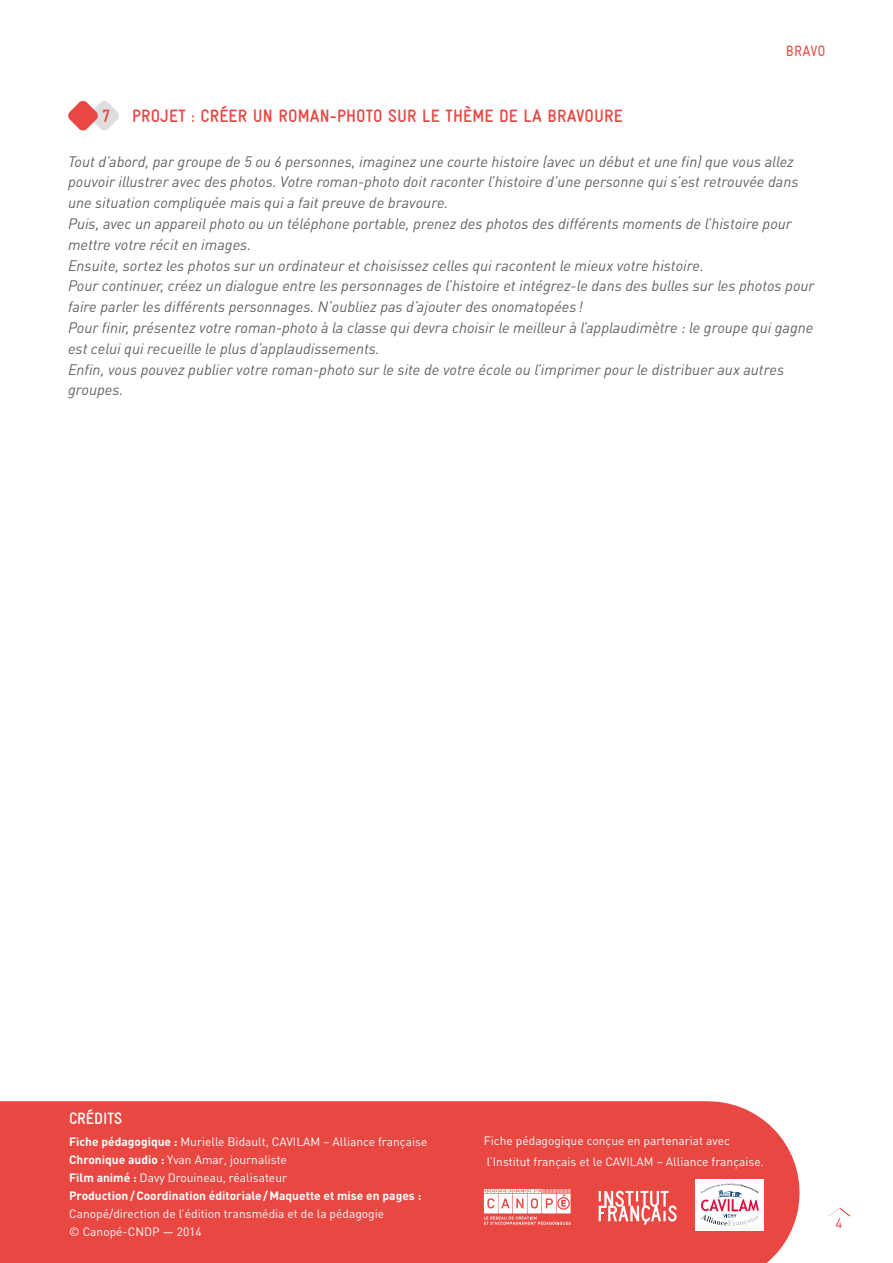
<style>
.page{position:relative;width:893px;height:1263px;background:#fff}
.page>*{position:absolute;margin:0;border:0;box-sizing:border-box;transform-origin:0 0}
.t1{font:700 condensed 18px "Gravur";letter-spacing:.01em;color:#e94742}
.t2{font:700 condensed 16.5px "Gravur";color:#fff}
.t3{font:italic 15px/20.9px "DINOT";color:#646363}
.t4{font:condensed 15px "Gravur";letter-spacing:.01em;color:#e94742}
.t5{font:13.5px "DIN";color:#e94742}
.t6{font:700 12px/18px "DIN";color:#fff}
.t7{font:12px/18px "DIN";color:#fff}
.s1{font-weight:400}
</style>
<div class="page">
<svg style="left:828px;top:1207px;width:23px;height:10px"></svg>
<svg style="left:68px;top:100px;width:51px;height:31px"></svg>
<div style="left:0;top:1101px;width:708px;height:162px;background:#e94742"></div>
<svg style="left:599px;top:1191px;width:78px;height:33px"></svg>
<svg style="left:484px;top:1189px;width:87px;height:36px"></svg>
<div style="left:696px;top:1179px;width:68px;height:51px;background:#fff"></div>
<svg style="left:701px;top:1183px;width:58px;height:42px"></svg>
<p class="t4" style="left:786px;top:42px;width:41px">BRAVO</p>
<p class="t1" style="left:102px;top:106px;width:522px">7 PROJET : CRÉER UN ROMAN-PHOTO SUR LE THÈME DE LA BRAVOURE</p>
<p class="t3" style="left:68px;top:150px;width:748px">Tout d’abord, par groupe de 5 ou 6 personnes, imaginez une courte histoire (avec un début et une fin) que vous allez pouvoir illustrer avec des photos. Votre roman-photo doit raconter l’histoire d’une personne qui s’est retrouvée dans une situation compliquée mais qui a fait preuve de bravoure.<br>Puis, avec un appareil photo ou un téléphone portable, prenez des photos des différents moments de l’histoire pour mettre votre récit en images.<br>Ensuite, sortez les photos sur un ordinateur et choisissez celles qui racontent le mieux votre histoire.<br>Pour continuer, créez un dialogue entre les personnages de l’histoire et intégrez-le dans des bulles sur les photos pour faire parler les différents personnages. N’oubliez pas d’ajouter des onomatopées !<br>Pour finir, présentez votre roman-photo à la classe qui devra choisir le meilleur à l’applaudimètre : le groupe qui gagne est celui qui recueille le plus d’applaudissements.<br>Enfin, vous pouvez publier votre roman-photo sur le site de votre école ou l’imprimer pour le distribuer aux autres groupes.</p>
<p class="t2" style="left:69px;top:1109px;width:55px">CRÉDITS</p>
<p class="t6" style="left:69px;top:1132px;width:360px">Fiche pédagogique : <span class="s1">Murielle Bidault, CAVILAM – Alliance française </span>Chronique audio : <span class="s1">Yvan Amar, journaliste<br></span>Film animé : <span class="s1">Davy Drouineau, réalisateur<br></span>Production/Coordination éditoriale/Maquette et mise en pages :</p>
<p class="t7" style="left:69px;top:1205px;width:317px">Canopé/direction de l’édition transmédia et de la pédagogie © Canopé-CNDP — 2014</p>
<p class="t7" style="left:484px;top:1130px;width:282px;line-height:20.9px">Fiche pédagogique conçue en partenariat avec l’Institut français et le CAVILAM – Alliance française.</p>
<p class="t5" style="left:835px;top:1215px;width:9px">4</p>
</div>
